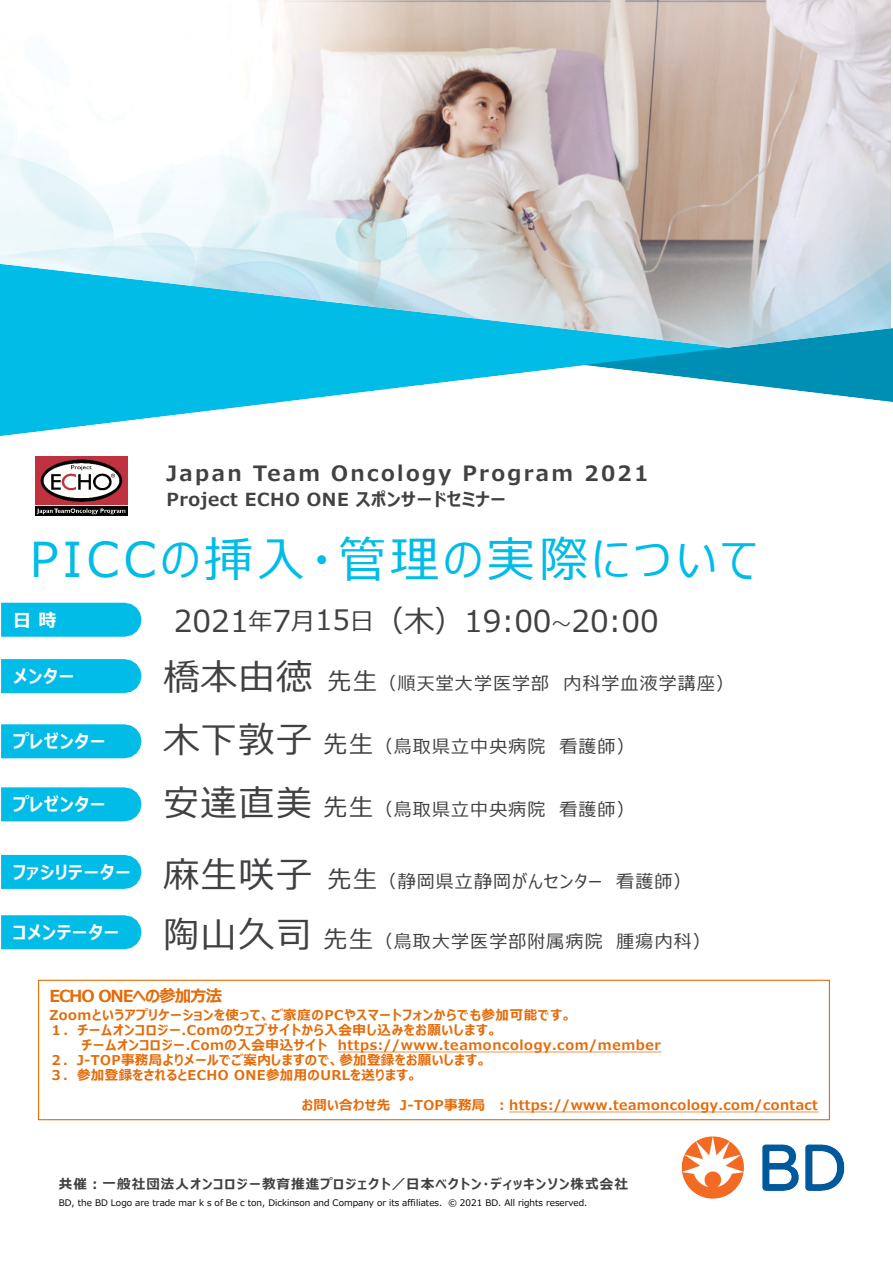
<style>
.page{position:relative;width:893px;height:1264px;background:#fff}
.page>*{position:absolute;margin:0;border:0;box-sizing:border-box;transform-origin:0 0}
.t1{font:48px "Meiryo UI";letter-spacing:.095em;color:#00bce7}
.t2{font:30px "Meiryo UI";color:#414042}
.t3{font:700 21px "Meiryo UI";letter-spacing:.11em;color:#414042}
.t4{font:18px "Meiryo UI";letter-spacing:.06em;color:#414042}
.t5{font:700 18px "Meiryo UI";letter-spacing:.04em;color:#fff}
.t6{font:700 18px "Meiryo UI";letter-spacing:.03em;color:#414042}
.t7{font:700 16.5px "Meiryo UI";letter-spacing:-.065em;color:#e46c0a}
.t8{font:700 13.5px "Meiryo UI";letter-spacing:.035em;color:#e46c0a}
.t9{font:700 13.5px "Meiryo UI";letter-spacing:.08em;color:#414042}
.t10{font:9px "Meiryo UI";color:#000}
.s1{font-size:24px}
.s2{font-size:28.05px}
.s3{font-size:19.95px}
.s4{font-size:36px}
</style>
<div class="page">
<img style="left:635px;top:1097px;width:210px;height:101px">
<img style="left:0;top:0;width:890px;height:262px">
<div style="left:1px;top:602px;width:140px;height:34px;background:#00bce7"></div>
<div style="left:38px;top:979px;width:791px;height:140px;border:1px solid #e46c0a"></div>
<svg style="left:338px;top:1051px;width:323px;height:1px"></svg>
<svg style="left:509px;top:1111px;width:309px;height:1px"></svg>
<div style="left:1px;top:659px;width:140px;height:34px;background:#00bce7"></div>
<div style="left:1px;top:724px;width:140px;height:34px;background:#00bce7"></div>
<div style="left:1px;top:915px;width:140px;height:34px;background:#00bce7"></div>
<div style="left:1px;top:854px;width:140px;height:34px;background:#00bce7"></div>
<img style="left:0;top:262px;width:892px;height:174px">
<div style="left:1px;top:787px;width:140px;height:34px;background:#00bce7"></div>
<img style="left:35px;top:456px;width:92px;height:59px">
<p class="t3" style="left:167px;top:458px;width:483px">Japan Team Oncology Program 2021</p>
<p class="t6" style="left:167px;top:487px;width:341px">Project ECHO ONE スポンサードセミナー</p>
<p class="t1" style="left:30px;top:525px;width:729px">PICCの挿入・管理の実際について</p>
<p class="t5" style="left:13px;top:607px;width:45px">日時</p>
<p class="t2" style="left:174px;top:600px;width:486px">2021<span class="s1">年</span>7<span class="s1">月</span><span class="s2">15</span><span class="s1">日</span>（木）19:00<span class="s3">～</span>20:00</p>
<p class="t5" style="left:13px;top:664px;width:62px">メンター</p>
<p class="t4" style="left:163px;top:670px;width:572px"><span class="s4">橋本由徳</span> <span class="s1">先生</span>（順天堂大学医学部 内科学血液学講座）</p>
<p class="t5" style="left:13px;top:729px;width:94px">プレゼンター</p>
<p class="t4" style="left:163px;top:733px;width:473px"><span class="s4">木下敦子</span><span class="s1">先生</span>（鳥取県立中央病院 看護師）</p>
<p class="t5" style="left:13px;top:792px;width:94px">プレゼンター</p>
<p class="t4" style="left:163px;top:796px;width:473px"><span class="s4">安達直美</span><span class="s1">先生</span>（鳥取県立中央病院 看護師）</p>
<p class="t5" style="left:13px;top:859px;width:119px">ファシリテーター</p>
<p class="t4" style="left:163px;top:868px;width:529px"><span class="s4">麻生咲子</span> <span class="s1">先生</span>（静岡県立静岡がんセンター 看護師）</p>
<p class="t5" style="left:13px;top:920px;width:108px">コメンテーター</p>
<p class="t4" style="left:163px;top:929px;width:549px"><span class="s4">陶山久司</span><span class="s1">先生</span>（鳥取大学医学部附属病院 腫瘍内科）</p>
<p class="t7" style="left:49px;top:984px;width:174px">ECHO ONEへの参加方法</p>
<p class="t8" style="left:49px;top:1005px;width:523px">Zoomというアプリケーションを使って、ご家庭のPCやスマートフォンからでも参加可能です。</p>
<p class="t8" style="left:49px;top:1020px;width:449px">１．チームオンコロジー.Comのウェブサイトから入会申し込みをお願いします。</p>
<p class="t8" style="left:82px;top:1035px;width:580px">チームオンコロジー.Comの入会申込サイト https://www.teamoncology.com/member</p>
<p class="t8" style="left:49px;top:1050px;width:438px">２．J-TOP事務局よりメールでご案内しますので、参加登録をお願いします。</p>
<p class="t8" style="left:49px;top:1065px;width:369px">３．参加登録をされるとECHO ONE参加用のURLを送ります。</p>
<p class="t8" style="left:301px;top:1095px;width:518px">お問い合わせ先 J-TOP事務局 ：https://www.teamoncology.com/contact</p>
<p class="t9" style="left:59px;top:1174px;width:570px">共催：一般社団法人オンコロジー教育推進プロジェクト／日本ベクトン・ディッキンソン株式会社</p>
<p class="t10" style="left:59px;top:1195px;width:530px">BD, the BD Logo are trade mar k s of Be c ton, Dickinson and Company or its affiliates. © 2021 BD. All rights reserved.</p>
</div>
